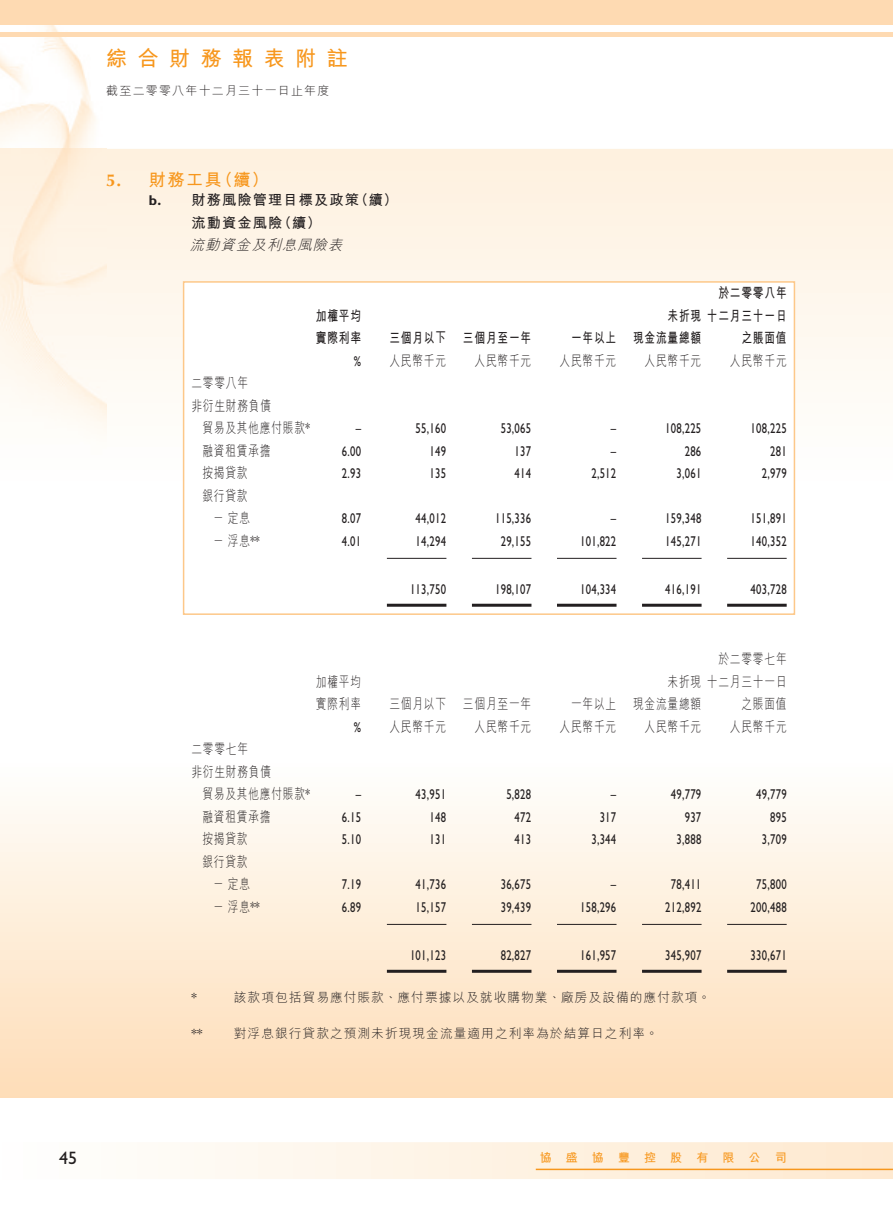
<style>
.page{position:relative;width:893px;height:1212px;background:#fff}
.page>*{position:absolute;margin:0;border:0;box-sizing:border-box;transform-origin:0 0}
.t1{font:21px "M Hei HK Bold B5 pc H";letter-spacing:.5em;color:#f7971d}
.t2{font:18px "Gill Sans Std";color:#231f20}
.t3{font:17.25px "M Hei HK Bold B5 pc H";color:#f7971d}
.t4{font:14.25px "Gill Sans Std";letter-spacing:.03em;color:#231f20;scale:.75 1}
.t5{font:14.25px/22.5px "M Hei HK Light B5 pc H";letter-spacing:.08em;color:#231f20;text-align:right;scale:.75 1}
.t6{font:14.25px "M Hei HK Bold B5 pc H";letter-spacing:.08em;color:#231f20;scale:.75 1}
.t7{font:14.25px/22.5px "M Hei HK Bold B5 pc H";letter-spacing:.08em;color:#231f20}
.t8{font:italic 14.25px "M Hei HK Light B5 pc H";color:#231f20}
.t9{font:12.75px "M Hei HK Light B5 pc H";letter-spacing:.08em;color:#231f20}
.t10{font:12.75px "Gill Sans Std";color:#231f20}
.t11{font:12px "M Hei HK Light B5 pc H";letter-spacing:.1em;color:#231f20}
.t12{font:12px "M Hei HK Bold B5 pc H";letter-spacing:1.175em;color:#f7971d}
.s1{font-family:"Optima LT Std";font-weight:700}
.s2{font-family:"Gill Sans Std";font-weight:700}
.s3{font-family:"Gill Sans Std"}
</style>
<div class="page">
<img style="left:0;top:24px;width:106px;height:125px">
<div style="left:0;top:680px;width:893px;height:417px;background:linear-gradient(to bottom,#fff,#fedeb9)"></div>
<svg style="left:0;top:149px;width:893px;height:416px"></svg>
<div style="left:0;top:0;width:893px;height:24px;background:#fedab2"></div>
<hr style="left:0;top:33px;width:893px;height:4px;background:#fedab2">
<div style="left:0;top:1142px;width:893px;height:37px;background:linear-gradient(to right,#fefffe,#fee8cd)"></div>
<hr style="left:536px;top:1168px;width:357px;height:2px;background:#f7971d">
<div style="left:184px;top:282px;width:610px;height:332px;background:#fff"></div>
<div style="left:183px;top:281px;width:612px;height:334px;border:2px solid #fdc889"></div>
<hr style="left:387px;top:558px;width:59px;height:1px;background:#231f20">
<hr style="left:472px;top:558px;width:59px;height:1px;background:#231f20">
<hr style="left:557px;top:558px;width:59px;height:1px;background:#231f20">
<hr style="left:642px;top:558px;width:60px;height:1px;background:#231f20">
<hr style="left:727px;top:558px;width:60px;height:1px;background:#231f20">
<hr style="left:387px;top:604px;width:59px;height:3px;background:#231f20">
<hr style="left:472px;top:604px;width:59px;height:3px;background:#231f20">
<hr style="left:557px;top:604px;width:59px;height:3px;background:#231f20">
<hr style="left:642px;top:604px;width:60px;height:3px;background:#231f20">
<hr style="left:727px;top:604px;width:60px;height:3px;background:#231f20">
<hr style="left:387px;top:924px;width:59px;height:1px;background:#231f20">
<hr style="left:472px;top:924px;width:59px;height:1px;background:#231f20">
<hr style="left:557px;top:924px;width:59px;height:1px;background:#231f20">
<hr style="left:642px;top:924px;width:60px;height:1px;background:#231f20">
<hr style="left:727px;top:924px;width:60px;height:1px;background:#231f20">
<hr style="left:387px;top:970px;width:59px;height:3px;background:#231f20">
<hr style="left:472px;top:970px;width:59px;height:3px;background:#231f20">
<hr style="left:557px;top:970px;width:59px;height:3px;background:#231f20">
<hr style="left:642px;top:970px;width:60px;height:3px;background:#231f20">
<hr style="left:727px;top:970px;width:60px;height:3px;background:#231f20">
<h1 class="t1" style="left:106px;top:50px;width:243px">綜合財務報表附註</h1>
<p class="t11" style="left:106px;top:86px;width:225px">截至二零零八年十二月三十一日止年度</p>
<p class="t3" style="left:106px;top:173px;width:164px"><span class="s1">5.</span> 財務工具（續）</p>
<p class="t7" style="left:191px;top:191px;width:208px;text-indent:-43px"><span class="s2">b.</span> 財務風險管理目標及政策（續）流動資金風險（續）</p>
<p class="t8" style="left:190px;top:240px;width:158px">流動資金及利息風險表</p>
<p class="t6" style="left:718px;top:288px;width:93px">於二零零八年</p>
<p class="t6" style="left:316px;top:310px;width:62px">加權平均</p>
<p class="t6" style="left:668px;top:310px;width:160px">未折現十二月三十一日</p>
<p class="t6" style="left:316px;top:333px;width:62px">實際利率</p>
<p class="t6" style="left:389px;top:333px;width:191px">三個月以下 三個月至一年</p>
<p class="t6" style="left:571px;top:333px;width:175px">一年以上 現金流量總額</p>
<p class="t6" style="left:741px;top:333px;width:62px">之賬面值</p>
<p class="t4" style="left:354px;top:356px;width:11px">%</p>
<p class="t5" style="left:389px;top:351px;width:77px">人民幣千元</p>
<p class="t5" style="left:474px;top:351px;width:77px">人民幣千元</p>
<p class="t5" style="left:559px;top:351px;width:77px">人民幣千元</p>
<p class="t5" style="left:645px;top:351px;width:77px">人民幣千元</p>
<p class="t5" style="left:730px;top:351px;width:77px">人民幣千元</p>
<p class="t5" style="left:191px;top:374px;width:77px">二零零八年</p>
<p class="t5" style="left:191px;top:396px;width:108px">非衍生財務負債</p>
<p class="t5" style="left:202px;top:419px;width:145px">貿易及其他應付賬款<span class="s3">*</span></p>
<p class="t4" style="left:356px;top:423px;width:9px">–</p>
<p class="t4" style="left:416px;top:423px;width:42px">55,160</p>
<p class="t4" style="left:501px;top:423px;width:42px">53,065</p>
<p class="t4" style="left:611px;top:423px;width:9px">–</p>
<p class="t4" style="left:665px;top:423px;width:50px">108,225</p>
<p class="t4" style="left:750px;top:423px;width:50px">108,225</p>
<p class="t5" style="left:202px;top:441px;width:93px">融資租賃承擔</p>
<p class="t4" style="left:342px;top:446px;width:27px">6.00</p>
<p class="t4" style="left:430px;top:446px;width:24px">149</p>
<p class="t4" style="left:515px;top:446px;width:24px">137</p>
<p class="t4" style="left:611px;top:446px;width:9px">–</p>
<p class="t4" style="left:685px;top:446px;width:24px">286</p>
<p class="t4" style="left:770px;top:446px;width:24px">281</p>
<p class="t5" style="left:202px;top:464px;width:62px">按揭貸款</p>
<p class="t4" style="left:342px;top:468px;width:27px">2.93</p>
<p class="t4" style="left:430px;top:468px;width:24px">135</p>
<p class="t4" style="left:515px;top:468px;width:24px">414</p>
<p class="t4" style="left:591px;top:468px;width:35px">2,512</p>
<p class="t4" style="left:676px;top:468px;width:35px">3,061</p>
<p class="t4" style="left:762px;top:468px;width:35px">2,979</p>
<p class="t5" style="left:202px;top:486px;width:65px">銀行貸款－定息</p>
<p class="t4" style="left:342px;top:513px;width:27px">8.07</p>
<p class="t4" style="left:416px;top:513px;width:42px">44,012</p>
<p class="t4" style="left:495px;top:513px;width:50px">115,336</p>
<p class="t4" style="left:611px;top:513px;width:9px">–</p>
<p class="t4" style="left:665px;top:513px;width:50px">159,348</p>
<p class="t4" style="left:750px;top:513px;width:50px">151,891</p>
<p class="t5" style="left:213px;top:531px;width:63px">－浮息<span class="s3">**</span></p>
<p class="t4" style="left:342px;top:536px;width:27px">4.01</p>
<p class="t4" style="left:416px;top:536px;width:42px">14,294</p>
<p class="t4" style="left:501px;top:536px;width:42px">29,155</p>
<p class="t4" style="left:580px;top:536px;width:50px">101,822</p>
<p class="t4" style="left:665px;top:536px;width:50px">145,271</p>
<p class="t4" style="left:750px;top:536px;width:50px">140,352</p>
<p class="t4" style="left:410px;top:584px;width:50px">113,750</p>
<p class="t4" style="left:495px;top:584px;width:50px">198,107</p>
<p class="t4" style="left:580px;top:584px;width:50px">104,334</p>
<p class="t4" style="left:665px;top:584px;width:50px">416,191</p>
<p class="t4" style="left:750px;top:584px;width:50px">403,728</p>
<p class="t5" style="left:718px;top:650px;width:93px">於二零零七年</p>
<p class="t5" style="left:316px;top:672px;width:62px">加權平均</p>
<p class="t5" style="left:668px;top:672px;width:160px">未折現十二月三十一日</p>
<p class="t5" style="left:316px;top:695px;width:62px">實際利率</p>
<p class="t5" style="left:389px;top:695px;width:191px">三個月以下 三個月至一年</p>
<p class="t5" style="left:571px;top:695px;width:175px">一年以上 現金流量總額</p>
<p class="t5" style="left:741px;top:695px;width:62px">之賬面值</p>
<p class="t4" style="left:354px;top:722px;width:11px">%</p>
<p class="t5" style="left:389px;top:717px;width:77px">人民幣千元</p>
<p class="t5" style="left:474px;top:717px;width:77px">人民幣千元</p>
<p class="t5" style="left:559px;top:717px;width:77px">人民幣千元</p>
<p class="t5" style="left:645px;top:717px;width:77px">人民幣千元</p>
<p class="t5" style="left:730px;top:717px;width:77px">人民幣千元</p>
<p class="t5" style="left:191px;top:740px;width:77px">二零零七年</p>
<p class="t5" style="left:191px;top:762px;width:108px">非衍生財務負債</p>
<p class="t5" style="left:202px;top:785px;width:145px">貿易及其他應付賬款<span class="s3">*</span></p>
<p class="t4" style="left:356px;top:789px;width:9px">–</p>
<p class="t4" style="left:416px;top:789px;width:42px">43,951</p>
<p class="t4" style="left:506px;top:789px;width:35px">5,828</p>
<p class="t4" style="left:611px;top:789px;width:9px">–</p>
<p class="t4" style="left:671px;top:789px;width:42px">49,779</p>
<p class="t4" style="left:756px;top:789px;width:42px">49,779</p>
<p class="t5" style="left:202px;top:807px;width:93px">融資租賃承擔</p>
<p class="t4" style="left:342px;top:812px;width:27px">6.15</p>
<p class="t4" style="left:430px;top:812px;width:24px">148</p>
<p class="t4" style="left:515px;top:812px;width:24px">472</p>
<p class="t4" style="left:600px;top:812px;width:24px">317</p>
<p class="t4" style="left:685px;top:812px;width:24px">937</p>
<p class="t4" style="left:770px;top:812px;width:24px">895</p>
<p class="t5" style="left:202px;top:830px;width:62px">按揭貸款</p>
<p class="t4" style="left:342px;top:834px;width:27px">5.10</p>
<p class="t4" style="left:430px;top:834px;width:24px">131</p>
<p class="t4" style="left:515px;top:834px;width:24px">413</p>
<p class="t4" style="left:591px;top:834px;width:35px">3,344</p>
<p class="t4" style="left:676px;top:834px;width:35px">3,888</p>
<p class="t4" style="left:762px;top:834px;width:35px">3,709</p>
<p class="t5" style="left:202px;top:852px;width:65px">銀行貸款－定息</p>
<p class="t4" style="left:342px;top:879px;width:27px">7.19</p>
<p class="t4" style="left:416px;top:879px;width:42px">41,736</p>
<p class="t4" style="left:501px;top:879px;width:42px">36,675</p>
<p class="t4" style="left:611px;top:879px;width:9px">–</p>
<p class="t4" style="left:671px;top:879px;width:42px">78,411</p>
<p class="t4" style="left:756px;top:879px;width:42px">75,800</p>
<p class="t5" style="left:213px;top:897px;width:63px">－浮息<span class="s3">**</span></p>
<p class="t4" style="left:342px;top:902px;width:27px">6.89</p>
<p class="t4" style="left:416px;top:902px;width:42px">15,157</p>
<p class="t4" style="left:501px;top:902px;width:42px">39,439</p>
<p class="t4" style="left:580px;top:902px;width:50px">158,296</p>
<p class="t4" style="left:665px;top:902px;width:50px">212,892</p>
<p class="t4" style="left:750px;top:902px;width:50px">200,488</p>
<p class="t4" style="left:410px;top:950px;width:50px">101,123</p>
<p class="t4" style="left:501px;top:950px;width:42px">82,827</p>
<p class="t4" style="left:580px;top:950px;width:50px">161,957</p>
<p class="t4" style="left:665px;top:950px;width:50px">345,907</p>
<p class="t4" style="left:750px;top:950px;width:50px">330,671</p>
<p class="t10" style="left:191px;top:993px;width:7px">*</p>
<p class="t9" style="left:234px;top:992px;width:478px">該款項包括貿易應付賬款、應付票據以及就收購物業、廠房及設備的應付款項。</p>
<p class="t10" style="left:191px;top:1029px;width:12px">**</p>
<p class="t9" style="left:234px;top:1028px;width:426px">對浮息銀行貸款之預測未折現現金流量適用之利率為於結算日之利率。</p>
<p class="t2" style="left:59px;top:1151px;width:19px">45</p>
<p class="t12" style="left:540px;top:1153px;width:249px">協盛協豐控股有限公司</p>
</div>
